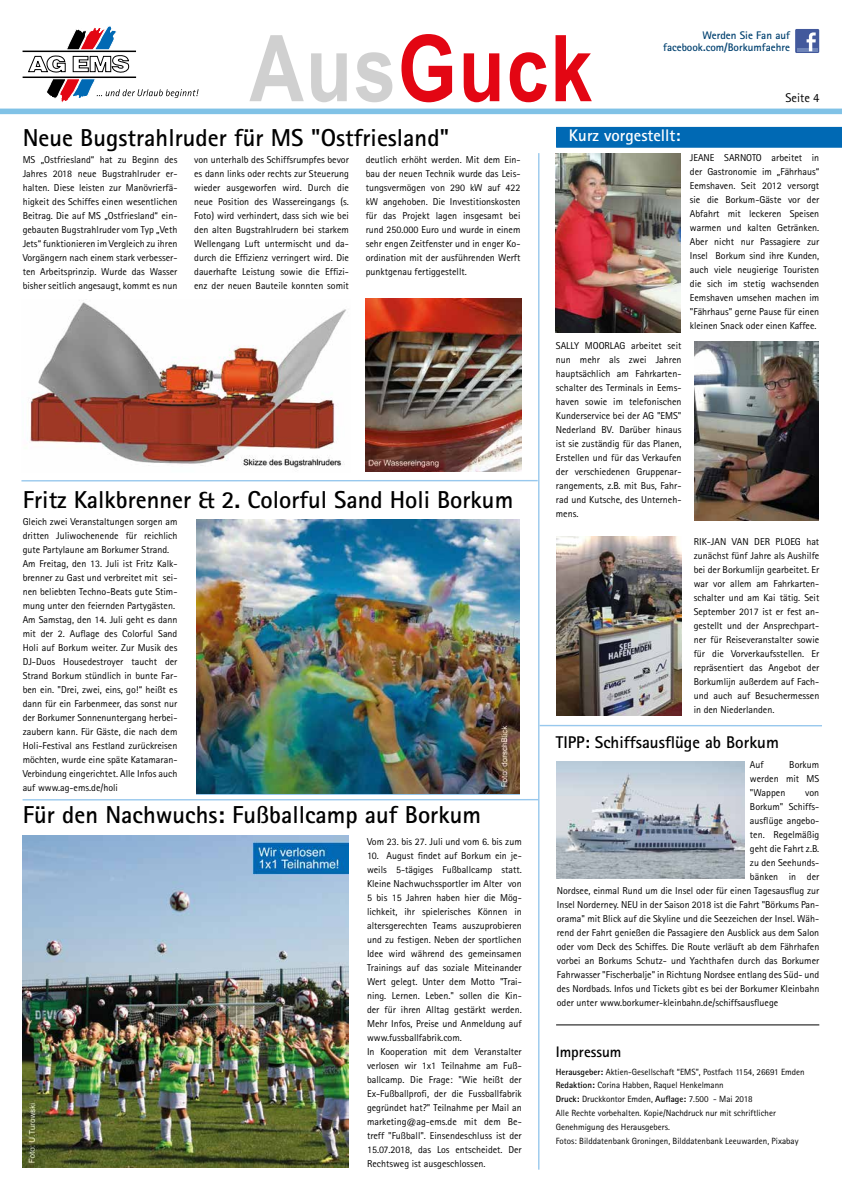
<style>
.page{position:relative;width:842px;height:1191px;background:#fff}
.page>*{position:absolute;margin:0;border:0;box-sizing:border-box;transform-origin:0 0}
.t1{font:700 92.2px "Arial Narrow";letter-spacing:.02em;color:#e30613}
.t2{font:700 24.5px "AT Rotis Sans Serif";color:#000}
.t3{font:700 17px "AT Rotis Sans Serif";color:#000}
.t4{font:700 16.8px "AT Rotis Sans Serif";color:#fff}
.t5{font:700 15.2px "AT Rotis Sans Serif";color:#000}
.t6{font:12.6px "AT Rotis Sans Serif";color:#000}
.t7{font:700 11px/12.5px "AT Rotis Sans Serif";color:#004170;text-align:right}
.t8{font:10px/14px "AT Rotis Sans Serif";color:#000;text-align:justify}
.t9{font:9px/13.8px "AT Rotis Sans Serif";color:#000}
.s1{color:#d0d0d0}
.s2{font-weight:700}
</style>
<div class="page">
<div style="left:0;top:109px;width:842px;height:5px;background:#80c2e6"></div>
<div style="left:23px;top:51px;width:113px;height:1px;border:1px solid #000"></div>
<div style="left:23px;top:77px;width:113px;height:1px;border:1px solid #000"></div>
<svg style="left:28px;top:26px;width:171px;height:77px"></svg>
<div style="left:795px;top:29px;width:24px;height:24px;background:#43599c"></div>
<hr style="left:797px;top:48px;width:20px;height:3px;background:#6e84b8">
<svg style="left:806px;top:32px;width:10px;height:19px"></svg>
<hr style="left:538px;top:153px;width:1px;height:1016px;background:#98c8ed">
<hr style="left:556px;top:1024px;width:263px;height:1px;background:#000">
<hr style="left:539px;top:725px;width:283px;height:1px;background:#98c8ed">
<img style="left:23px;top:836px;width:326px;height:331px">
<img style="left:196px;top:520px;width:323px;height:274px">
<div style="left:556px;top:127px;width:286px;height:21px;background:#0069b4"></div>
<img style="left:555px;top:153px;width:125px;height:179px">
<img style="left:694px;top:342px;width:125px;height:178px">
<img style="left:556px;top:537px;width:125px;height:178px">
<img style="left:27px;top:302px;width:319px;height:166px">
<img style="left:365px;top:299px;width:156px;height:173px">
<hr style="left:21px;top:480px;width:517px;height:1px;background:#98c8ed">
<hr style="left:23px;top:799px;width:516px;height:1px;background:#98c8ed">
<img style="left:557px;top:761px;width:187px;height:118px">
<h1 class="t1" style="left:249px;top:-1px;width:345px"><span class="s1">Aus</span>Guck</h1>
<p class="t7" style="left:663px;top:28px;width:128px">Werden Sie Fan auf facebook.com/Borkumfaehre</p>
<p class="t6" style="left:785px;top:91px;width:35px">Seite 4</p>
<h2 class="t2" style="left:23px;top:122px;width:428px">Neue Bugstrahlruder für MS "Ostfriesland"</h2>
<p class="t8" style="left:23px;top:153px;width:156px">MS „Ostfriesland“ hat zu Beginn des Jahres 2018 neue Bugstrahlruder er&shy;halten. Diese leisten zur Manövrierfä&shy;higkeit des Schiffes einen wesentlichen Beitrag. Die auf MS „Ostfriesland“ ein&shy;gebauten Bugstrahlruder vom Typ „Veth Jets“ funktionieren im Vergleich zu ihren Vorgängern nach einem stark verbesser&shy;ten Arbeitsprinzip. Wurde das Wasser bisher seitlich angesaugt, kommt es nun</p>
<p class="t8" style="left:194px;top:153px;width:156px">von unterhalb des Schiffsrumpfes bevor es dann links oder rechts zur Steuerung wieder ausgeworfen wird. Durch die neue Position des Wassereingangs (s.<br>Foto) wird verhindert, dass sich wie bei den alten Bugstrahlrudern bei starkem Wellengang Luft untermischt und da&shy;durch die Effizienz verringert wird. Die dauerhafte Leistung sowie die Effizi&shy;enz der neuen Bauteile konnten somit</p>
<p class="t8" style="left:366px;top:153px;width:156px">deutlich erhöht werden. Mit dem Ein&shy;bau der neuen Technik wurde das Leis&shy;tungsvermögen von 290 kW auf 422 kW angehoben. Die Investitionskosten für das Projekt lagen insgesamt bei rund 250.000 Euro und wurde in einem sehr engen Zeitfenster und in enger Ko&shy;ordination mit der ausführenden Werft punktgenau fertiggestellt.</p>
<h2 class="t2" style="left:23px;top:484px;width:492px">Fritz Kalkbrenner &amp; 2. Colorful Sand Holi Borkum</h2>
<p class="t8" style="left:23px;top:515px;width:156px;text-align:left">Gleich zwei Veranstaltungen sorgen am dritten Juliwochenende für reichlich gute Partylaune am Borkumer Strand.<br>Am Freitag, den 13. Juli ist Fritz Kalk&shy;brenner zu Gast und verbreitet mit sei&shy;nen beliebten Techno-Beats gute Stim&shy;mung unter den feiernden Partygästen.<br>Am Samstag, den 14. Juli geht es dann mit der 2. Auflage des Colorful Sand Holi auf Borkum weiter. Zur Musik des DJ-Duos Housedestroyer taucht der Strand Borkum stündlich in bunte Far&shy;ben ein. "Drei, zwei, eins, go!“ heißt es dann für ein Farbenmeer, das sonst nur der Borkumer Sonnenuntergang herbei&shy;zaubern kann. Für Gäste, die nach dem Holi-Festival ans Festland zurückreisen möchten, wurde eine späte Katamaran-Verbindung eingerichtet. Alle Infos auch auf www.ag-ems.de/holi</p>
<h2 class="t2" style="left:23px;top:799px;width:460px">Für den Nachwuchs: Fußballcamp auf Borkum</h2>
<p class="t8" style="left:367px;top:834px;width:156px">Vom 23. bis 27. Juli und vom 6. bis zum</p>
<p class="t8" style="left:367px;top:848px;width:156px;text-align:left">10. August findet auf Borkum ein je&shy;weils 5-tägiges Fußballcamp statt.<br>Kleine Nachwuchssportler im Alter von 5 bis 15 Jahren haben hier die Mög&shy;lichkeit, ihr spielerisches Können in altersgerechten Teams auszuprobieren und zu festigen. Neben der sportlichen Idee wird während des gemeinsamen Trainings auf das soziale Miteinander Wert gelegt. Unter dem Motto "Trai&shy;ning. Lernen. Leben." sollen die Kin&shy;der für ihren Alltag gestärkt werden.<br>Mehr Infos, Preise und Anmeldung auf www.fussballfabrik.com.<br>In Kooperation mit dem Veranstalter verlosen wir 1x1 Teilnahme am Fuß&shy;ballcamp. Die Frage: "Wie heißt der Ex-Fußballprofi, der die Fussballfabrik gegründet hat?" Teilnahme per Mail an marketing@ag-ems.de mit dem Be&shy;treff "Fußball". Einsendeschluss ist der 15.07.2018, das Los entscheidet. Der Rechtsweg ist ausgeschlossen.</p>
<h3 class="t4" style="left:569px;top:125px;width:113px">Kurz vorgestellt:</h3>
<p class="t8" style="left:556px;top:338px;width:127px">SALLY MOORLAG arbeitet seit nun mehr als zwei Jahren hauptsächlich am Fahrkarten&shy;schalter des Terminals in Eems&shy;haven sowie im telefonischen Kunderservice bei der AG "EMS" Nederland BV. Darüber hinaus ist sie zuständig für das Planen, Erstellen und für das Verkaufen der verschiedenen Gruppenar&shy;rangements, z.B. mit Bus, Fahr&shy;rad und Kutsche, des Unterneh&shy;mens.</p>
<p class="t8" style="left:690px;top:150px;width:131px">JEANE SARNOTO arbeitet in der Gastronomie im „Fährhaus“ Eemshaven. Seit 2012 versorgt sie die Borkum-Gäste vor der Abfahrt mit leckeren Speisen warmen und kalten Getränken.<br>Aber nicht nur Passagiere zur Insel Borkum sind ihre Kunden, auch viele neugierige Touristen die sich im stetig wachsenden Eemshaven umsehen machen im "Fährhaus" gerne Pause für einen kleinen Snack oder einen Kaffee.</p>
<p class="t8" style="left:694px;top:534px;width:127px">RIK-JAN VAN DER PLOEG hat zunächst fünf Jahre als Aushilfe bei der Borkumlijn gearbeitet. Er war vor allem am Fahrkarten&shy;schalter und am Kai tätig. Seit September 2017 ist er fest an&shy;gestellt und der Ansprechpart&shy;ner für Reiseveranstalter sowie für die Vorverkaufsstellen. Er repräsentiert das Angebot der Borkumlijn außerdem auf Fach&shy;und auch auf Besuchermessen in den Niederlanden.</p>
<h3 class="t3" style="left:556px;top:731px;width:225px">TIPP: Schiffsausflüge ab Borkum</h3>
<p class="t8" style="left:750px;top:757px;width:15px">Auf</p>
<p class="t8" style="left:750px;top:757px;width:71px;text-indent:39px">Borkum werden mit MS "Wappen</p>
<p class="t8" style="left:805px;top:785px;width:16px">von</p>
<p class="t8" style="left:750px;top:799px;width:71px">Borkum" Schiffs-</p>
<p class="t8" style="left:750px;top:813px;width:71px">ausflüge angebo-</p>
<p class="t8" style="left:750px;top:827px;width:71px">ten. Regelmäßig</p>
<p class="t8" style="left:750px;top:841px;width:71px">geht die Fahrt z.B.</p>
<p class="t8" style="left:750px;top:855px;width:71px">zu den Seehunds-</p>
<p class="t8" style="left:750px;top:869px;width:71px">bänken in der</p>
<p class="t8" style="left:557px;top:883px;width:264px">Nordsee, einmal Rund um die Insel oder für einen Tagesausflug zur</p>
<p class="t8" style="left:557px;top:897px;width:264px">Insel Norderney. NEU in der Saison 2018 ist die Fahrt "Börkums Pan-</p>
<p class="t8" style="left:557px;top:911px;width:264px">orama" mit Blick auf die Skyline und die Seezeichen der Insel. Wäh-</p>
<p class="t8" style="left:557px;top:925px;width:264px">rend der Fahrt genießen die Passagiere den Ausblick aus dem Salon</p>
<p class="t8" style="left:557px;top:939px;width:264px">oder vom Deck des Schiffes. Die Route verläuft ab dem Fährhafen</p>
<p class="t8" style="left:557px;top:953px;width:264px">vorbei an Borkums Schutz- und Yachthafen durch das Borkumer</p>
<p class="t8" style="left:557px;top:967px;width:264px">Fahrwasser "Fischerbalje" in Richtung Nordsee entlang des Süd- und</p>
<p class="t8" style="left:557px;top:981px;width:264px">des Nordbads. Infos und Tickets gibt es bei der Borkumer Kleinbahn</p>
<p class="t8" style="left:557px;top:995px;width:223px">oder unter www.borkumer-kleinbahn.de/schiffsausfluege</p>
<h3 class="t5" style="left:556px;top:1041px;width:67px">Impressum</h3>
<p class="t9" style="left:556px;top:1064px;width:250px"><span class="s2">Herausgeber:</span> Aktien-Gesellschaft “EMS”, Postfach 1154, 26691 Emden <span class="s2">Redaktion:</span> Corina Habben, Raquel Henkelmann<br><span class="s2">Druck:</span> Druckkontor Emden, <span class="s2">Auflage:</span> 7.500 - Mai 2018<br>Alle Rechte vorbehalten. Kopie/Nachdruck nur mit schriftlicher Genehmigung des Herausgebers.<br>Fotos: Bilddatenbank Groningen, Bilddatenbank Leeuwarden, Pixabay</p>
</div>
